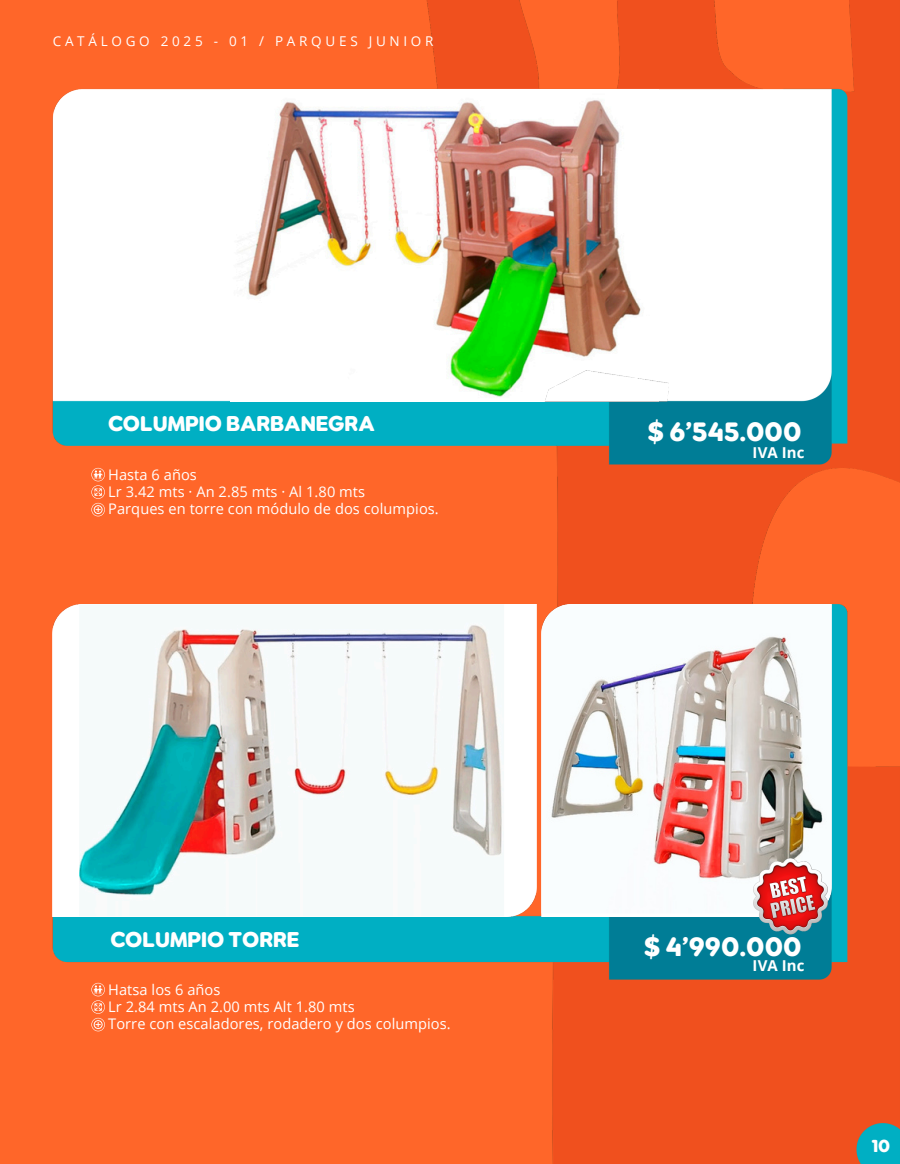
<style>
.page{position:relative;width:900px;height:1164px;background:#fff}
.page>*{position:absolute;margin:0;border:0;box-sizing:border-box;transform-origin:0 0}
.t1{font:700 26.4px "LT Saeada";color:#fff}
.t2{font:700 21.3px "LT Saeada";color:#fff}
.t3{font:700 17.25px "LT Saeada";color:#fff}
.t4{font:700 15px "Open Sans";letter-spacing:.005em;color:#fff}
.t5{font:14.7px "Open Sans";letter-spacing:.005em;color:#fff}
.t6{font:13.5px "Open Sans";letter-spacing:.275em;color:#fff}
</style>
<div class="page">
<div style="left:0;top:0;width:900px;height:1163px;background:#ff6629"></div>
<img style="left:52px;top:0;width:848px;height:1163px">
<img style="left:231px;top:89px;width:427px;height:312px">
<svg style="left:91px;top:982px;width:14px;height:49px"></svg>
<div style="left:53px;top:604px;width:484px;height:312px;background:#fff"></div>
<div style="left:525px;top:370px;width:144px;height:32px;background:#fff"></div>
<img style="left:79px;top:604px;width:425px;height:312px">
<img style="left:541px;top:604px;width:290px;height:309px">
<img style="left:742px;top:853px;width:97px;height:98px">
<p class="t6" style="left:53px;top:31px;width:382px">CATÁLOGO 2025 - 01 / PARQUES JUNIOR</p>
<p class="t2" style="left:108px;top:413px;width:268px">COLUMPIO BARBANEGRA</p>
<p class="t5" style="left:108px;top:464px;width:90px">Hasta 6 años</p>
<p class="t5" style="left:108px;top:481px;width:258px">Lr 3.42 mts · An 2.85 mts · Al 1.80 mts</p>
<p class="t5" style="left:108px;top:498px;width:332px">Parques en torre con módulo de dos columpios.</p>
<h2 class="t2" style="left:111px;top:929px;width:190px">COLUMPIO TORRE</h2>
<p class="t5" style="left:108px;top:979px;width:114px">Hatsa los 6 años</p>
<p class="t5" style="left:108px;top:995px;width:248px">Lr 2.84 mts An 2.00 mts Alt 1.80 mts</p>
<h2 class="t5" style="left:108px;top:1012px;width:344px">Torre con escaladores, rodadero y dos columpios.</h2>
<h4 class="t1" style="left:648px;top:420px;width:155px">$ 6’545.000</h4>
<p class="t4" style="left:753px;top:442px;width:53px">IVA Inc</p>
<p class="t1" style="left:644px;top:935px;width:159px">$ 4’990.000</p>
<p class="t4" style="left:753px;top:954px;width:53px">IVA Inc</p>
<h1 class="t3" style="left:872px;top:1138px;width:20px">10</h1>
</div>
